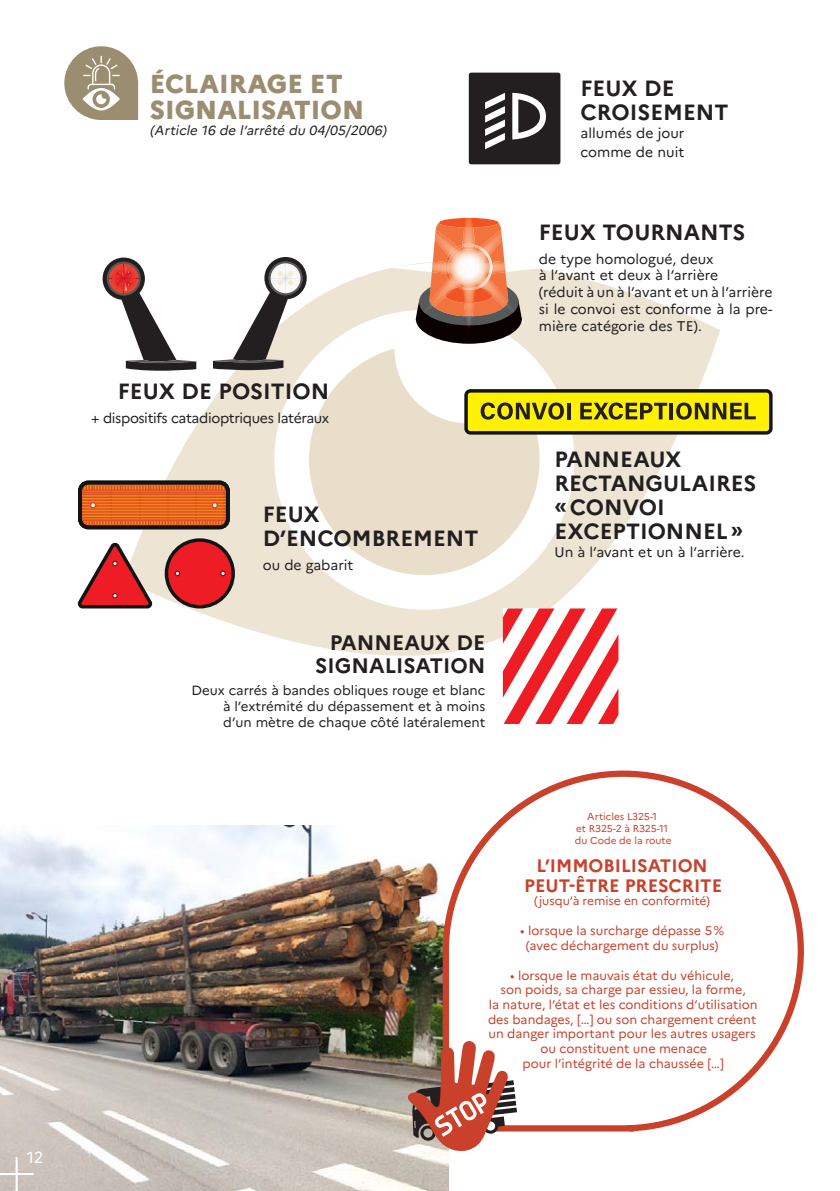
<style>
.page{position:relative;width:840px;height:1191px;background:#fff}
.page>*{position:absolute;margin:0;border:0;box-sizing:border-box;transform-origin:0 0}
.t1{font:800 26px "Marianne";color:#9b8d70}
.t2{font:700 22px "Marianne";color:#231f20}
.t3{font:700 20.8px "Marianne";color:#231f20}
.t4{font:700 18px "Marianne";color:#c9402b}
.t5{font:16px "Marianne";color:#fff}
.t6{font:14px/16.8px "Marianne";color:#231f20;text-align:justify}
.t7{font:14px "Marianne";letter-spacing:-.025em;color:#231f20}
.t8{font:13.4px "Marianne";color:#231f20}
.t9{font:italic 13.2px "Marianne";color:#231f20}
.t10{font:12.6px "Marianne";color:#c9402b}
.t11{font:12px "Marianne";color:#c9402b}
.t12{font:10px "Marianne";color:#ca412c}
</style>
<div class="page">
<svg style="left:124px;top:217px;width:595px;height:482px"></svg>
<svg style="left:293px;top:349px;width:262px;height:241px;fill:#e9dec9"></svg>
<img style="left:0;top:825px;width:448px;height:366px">
<svg style="left:64px;top:46px;width:74px;height:74px"></svg>
<img style="left:501px;top:217px;width:24px;height:1px">
<img style="left:411px;top:217px;width:24px;height:1px">
<img style="left:526px;top:262px;width:23px;height:10px">
<img style="left:387px;top:262px;width:24px;height:10px">
<svg style="left:411px;top:218px;width:115px;height:130px"></svg>
<img style="left:445px;top:244px;width:47px;height:47px">
<div style="left:166px;top:540px;width:67px;height:67px;background:#ee1c25;border-radius:50%"></div>
<div style="left:165px;top:538px;width:70px;height:70px;border:3px solid #111314;border-radius:50%"></div>
<svg style="left:77px;top:539px;width:76px;height:71px"></svg>
<svg style="left:174px;top:570px;width:6px;height:6px"></svg>
<svg style="left:220px;top:570px;width:6px;height:6px"></svg>
<svg style="left:83px;top:481px;width:146px;height:47px;background:#e5671f"></svg>
<div style="left:78px;top:480px;width:152px;height:49px;border:4px solid #111314;border-radius:8px"></div>
<svg style="left:502px;top:608px;width:116px;height:116px"></svg>
<div style="left:466px;top:391px;width:304px;height:42px;background:#fff101;border-radius:4px"></div>
<div style="left:464px;top:389px;width:308px;height:45px;border:3px solid #111314;border-radius:4px"></div>
<svg style="left:480px;top:402px;width:83px;height:17px"></svg>
<svg style="left:567px;top:403px;width:3px;height:16px"></svg>
<svg style="left:580px;top:402px;width:86px;height:17px"></svg>
<hr style="left:669px;top:403px;width:3px;height:16px;background:#231f20">
<svg style="left:676px;top:402px;width:79px;height:17px"></svg>
<svg style="left:212px;top:257px;width:94px;height:115px"></svg>
<svg style="left:102px;top:257px;width:94px;height:116px"></svg>
<svg style="left:439px;top:770px;width:365px;height:362px"></svg>
<svg style="left:407px;top:1040px;width:109px;height:111px"></svg>
<svg style="left:0;top:1157px;width:34px;height:34px"></svg>
<svg style="left:468px;top:73px;width:92px;height:91px;background:#474444"></svg>
<p class="t5" style="left:27px;top:1147px;width:18px">12</p>
<p class="t1" style="left:150px;top:68px;width:194px">ÉCLAIRAGE ET</p>
<p class="t1" style="left:150px;top:94px;width:216px">SIGNALISATION</p>
<p class="t9" style="left:150px;top:122px;width:240px">(Article 16 de l’arrêté du 04/05/2006)</p>
<p class="t2" style="left:118px;top:377px;width:213px">FEUX DE POSITION</p>
<p class="t7" style="left:91px;top:409px;width:239px">+ dispositifs catadioptriques latéraux</p>
<p class="t2" style="left:263px;top:500px;width:59px">FEUX</p>
<p class="t2" style="left:263px;top:524px;width:217px">D’ENCOMBREMENT</p>
<p class="t6" style="left:263px;top:556px;width:92px">ou de gabarit</p>
<p class="t3" style="left:329px;top:630px;width:157px">PANNEAUX DE</p>
<p class="t3" style="left:315px;top:653px;width:171px">SIGNALISATION</p>
<p class="t8" style="left:191px;top:682px;width:295px">Deux carrés à bandes obliques rouge et blanc</p>
<p class="t8" style="left:223px;top:698px;width:263px">à l’extrémité du dépassement et à moins</p>
<p class="t8" style="left:223px;top:714px;width:263px">d’un mètre de chaque côté latéralement</p>
<p class="t2" style="left:580px;top:75px;width:95px">FEUX DE</p>
<p class="t2" style="left:580px;top:99px;width:149px">CROISEMENT</p>
<p class="t6" style="left:580px;top:125px;width:105px">allumés de jour</p>
<p class="t6" style="left:580px;top:143px;width:105px">comme de nuit</p>
<p class="t2" style="left:538px;top:218px;width:208px">FEUX TOURNANTS</p>
<p class="t6" style="left:538px;top:250px;width:176px">de type homologué, deux</p>
<p class="t6" style="left:538px;top:267px;width:181px">à l’avant et deux à l’arrière</p>
<p class="t6" style="left:538px;top:284px;width:235px">(réduit à un à l’avant et un à l’arrière si le convoi est conforme à la pre&shy;mière catégorie des TE).</p>
<p class="t2" style="left:554px;top:445px;width:128px">PANNEAUX</p>
<p class="t2" style="left:554px;top:469px;width:203px">RECTANGULAIRES</p>
<p class="t2" style="left:554px;top:493px;width:112px">«CONVOI</p>
<p class="t2" style="left:554px;top:517px;width:190px">EXCEPTIONNEL»</p>
<p class="t6" style="left:554px;top:543px;width:191px">Un à l’avant et un à l’arrière.</p>
<p class="t12" style="left:587px;top:810px;width:71px">Articles L325-1</p>
<p class="t12" style="left:575px;top:822px;width:94px">et R325-2 à R325-11</p>
<p class="t12" style="left:574px;top:834px;width:98px">du Code de la route</p>
<p class="t4" style="left:536px;top:854px;width:173px">L’IMMOBILISATION</p>
<p class="t4" style="left:524px;top:874px;width:199px">PEUT-ÊTRE PRESCRITE</p>
<p class="t11" style="left:534px;top:893px;width:177px">(jusqu’à remise en conformité)</p>
<p class="t10" style="left:520px;top:922px;width:205px">• lorsque la surcharge dépasse 5%</p>
<p class="t10" style="left:525px;top:937px;width:194px">(avec déchargement du surplus)</p>
<p class="t10" style="left:510px;top:967px;width:225px">• lorsque le mauvais état du véhicule,</p>
<p class="t10" style="left:500px;top:982px;width:246px">son poids, sa charge par essieu, la forme,</p>
<p class="t10" style="left:488px;top:997px;width:270px">la nature, l’état et les conditions d’utilisation</p>
<p class="t10" style="left:487px;top:1011px;width:270px">des bandages, […] ou son chargement créent</p>
<p class="t10" style="left:488px;top:1026px;width:269px">un danger important pour les autres usagers</p>
<p class="t10" style="left:540px;top:1040px;width:168px">ou constituent une menace</p>
<p class="t10" style="left:522px;top:1055px;width:203px">pour l’intégrité de la chaussée […]</p>
</div>
